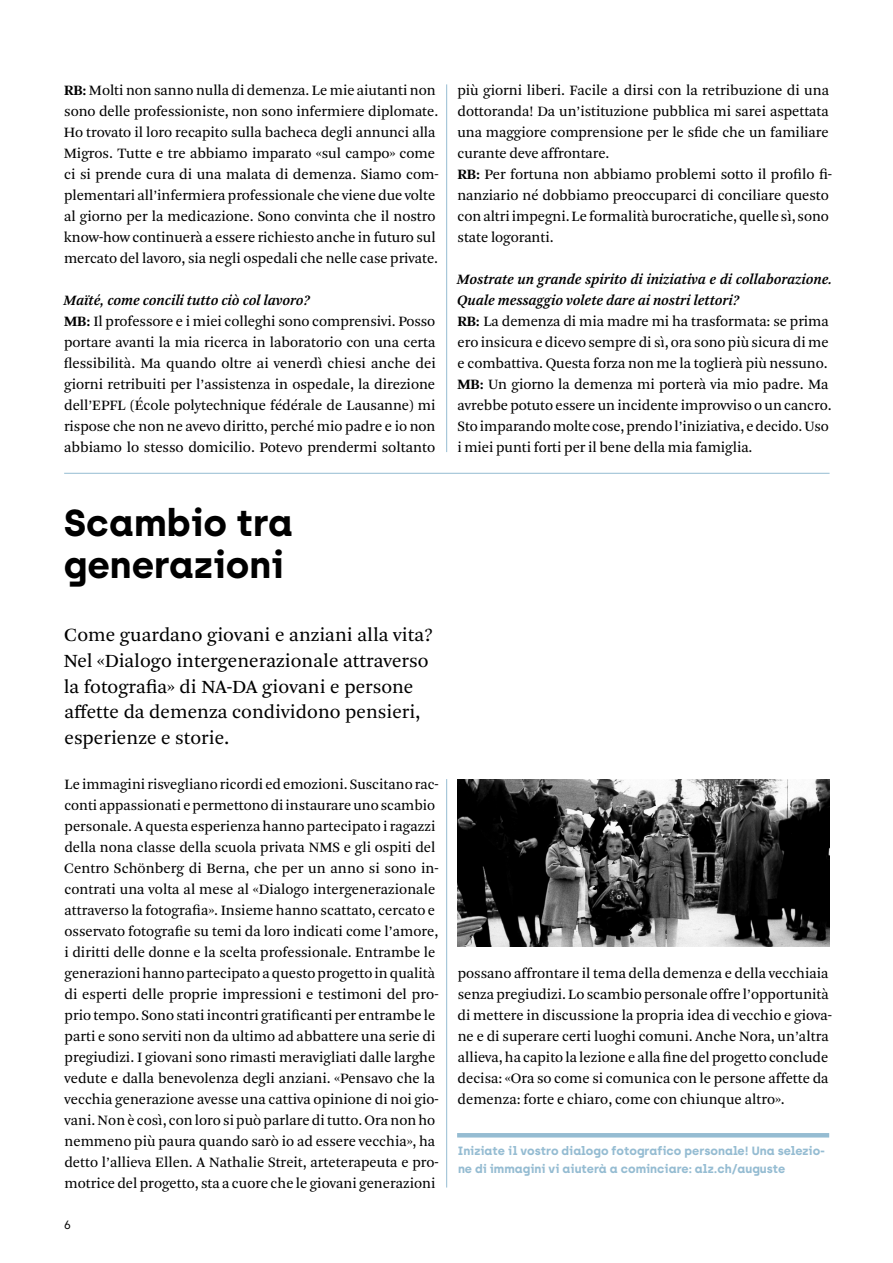
<style>
.page{position:relative;width:893px;height:1263px;background:#fff}
.page>*{position:absolute;margin:0;border:0;box-sizing:border-box;transform-origin:0 0}
.t1{font:700 37.5px/42px "Archia";color:#000}
.t2{font:19.5px/25.5px "Arnhem Pro Blond";color:#000}
.t3{font:15px/21px "Arnhem";color:#000}
.t4{font:italic 600 15px/21px "Arnhem Pro";letter-spacing:-.005em;color:#000}
.t5{font:700 12px/18px "Archia";color:#95bcd2}
.t6{font:12px "Archia";color:#000}
.s1{font-family:"Arnhem Pro";font-weight:700}
</style>
<div class="page">
<hr style="left:446px;top:84px;width:1px;height:368px;background:#95bcd2">
<hr style="left:64px;top:473px;width:766px;height:1px;background:#95bcd2">
<hr style="left:457px;top:1133px;width:372px;height:4px;background:#95bcd2">
<hr style="left:446px;top:779px;width:1px;height:408px;background:#95bcd2">
<img style="left:457px;top:779px;width:372px;height:167px">
<p class="t3" style="left:64px;top:80px;width:377px"><span class="s1">RB:</span> Molti non sanno nulla di demenza. Le mie aiutanti non sono delle professioniste, non sono infermiere diplomate.<br>Ho trovato il loro recapito sulla bacheca degli annunci alla Migros. Tutte e tre abbiamo imparato «sul campo» come ci si prende cura di una malata di demenza. Siamo com&shy;plementari all’infermiera professionale che viene due volte al giorno per la medicazione. Sono convinta che il nostro know-how continuerà a essere richiesto anche in futuro sul mercato del lavoro, sia negli ospedali che nelle case private.</p>
<p class="t4" style="left:64px;top:290px;width:248px">Maïté, come concili tutto ciò col lavoro?</p>
<p class="t3" style="left:64px;top:311px;width:374px;text-align:justify"><span class="s1">MB:</span> Il professore e i miei colleghi sono comprensivi. Posso portare avanti la mia ricerca in laboratorio con una certa flessibilità. Ma quando oltre ai venerdì chiesi anche dei giorni retribuiti per l’assistenza in ospedale, la direzione dell’EPFL (École polytechnique fédérale de Lausanne) mi rispose che non ne avevo diritto, perché mio padre e io non abbiamo lo stesso domicilio. Potevo prendermi soltanto</p>
<p class="t3" style="left:457px;top:80px;width:376px">più giorni liberi. Facile a dirsi con la retribuzione di una dottoranda! Da un’istituzione pubblica mi sarei aspettata una maggiore comprensione per le sfide che un familiare curante deve affrontare.<br><span class="s1">RB:</span> Per fortuna non abbiamo problemi sotto il profilo fi&shy;nanziario né dobbiamo preoccuparci di conciliare questo con altri impegni. Le formalità burocratiche, quelle sì, sono state logoranti.</p>
<p class="t4" style="left:457px;top:269px;width:377px">Mostrate un grande spirito di iniziativa e di collaborazione.<br>Quale messaggio volete dare ai nostri lettori?</p>
<p class="t3" style="left:457px;top:311px;width:376px"><span class="s1">RB:</span> La demenza di mia madre mi ha trasformata: se prima ero insicura e dicevo sempre di sì, ora sono più sicura di me e combattiva. Questa forza non me la toglierà più nessuno.<br><span class="s1">MB:</span> Un giorno la demenza mi porterà via mio padre. Ma avrebbe potuto essere un incidente improvviso o un cancro.<br>Sto imparando molte cose, prendo l’iniziativa, e decido. Uso i miei punti forti per il bene della mia famiglia.</p>
<h1 class="t1" style="left:64px;top:502px;width:231px">Scambio tra generazioni</h1>
<h2 class="t2" style="left:64px;top:623px;width:371px">Come guardano giovani e anziani alla vita?<br>Nel «Dialogo intergenerazionale attraverso la fotografia» di NA-DA giovani e persone affette da demenza condividono pensieri, esperienze e storie.</h2>
<p class="t3" style="left:64px;top:773px;width:376px">Le immagini risvegliano ricordi ed emozioni. Suscitano rac&shy;conti appassionati e permettono di instaurare uno scambio personale. A questa esperienza hanno partecipato i ragazzi della nona classe della scuola privata NMS e gli ospiti del Centro Schönberg di Berna, che per un anno si sono in&shy;contrati una volta al mese al «Dialogo intergenerazionale attraverso la fotografia». Insieme hanno scattato, cercato e osservato fotografie su temi da loro indicati come l’amore, i diritti delle donne e la scelta professionale. Entrambe le generazioni hanno partecipato a questo progetto in qualità di esperti delle proprie impressioni e testimoni del pro&shy;prio tempo. Sono stati incontri gratificanti per entrambe le parti e sono serviti non da ultimo ad abbattere una serie di pregiudizi. I giovani sono rimasti meravigliati dalle larghe vedute e dalla benevolenza degli anziani. «Pensavo che la vecchia generazione avesse una cattiva opinione di noi gio&shy;vani. Non è così, con loro si può parlare di tutto. Ora non ho nemmeno più paura quando sarò io ad essere vecchia», ha detto l’allieva Ellen. A Nathalie Streit, arteterapeuta e pro&shy;motrice del progetto, sta a cuore che le giovani generazioni</p>
<p class="t6" style="left:64px;top:1218px;width:9px">6</p>
<p class="t3" style="left:458px;top:962px;width:376px">possano affrontare il tema della demenza e della vecchiaia senza pregiudizi. Lo scambio personale offre l’opportunità di mettere in discussione la propria idea di vecchio e giova&shy;ne e di superare certi luoghi comuni. Anche Nora, un’altra allieva, ha capito la lezione e alla fine del progetto conclude decisa: «Ora so come si comunica con le persone affette da demenza: forte e chiaro, come con chiunque altro».</p>
<p class="t5" style="left:458px;top:1141px;width:369px">Iniziate il vostro dialogo fotografico personale! Una selezio&shy;ne di immagini vi aiuterà a cominciare: alz.ch/auguste</p>
</div>
